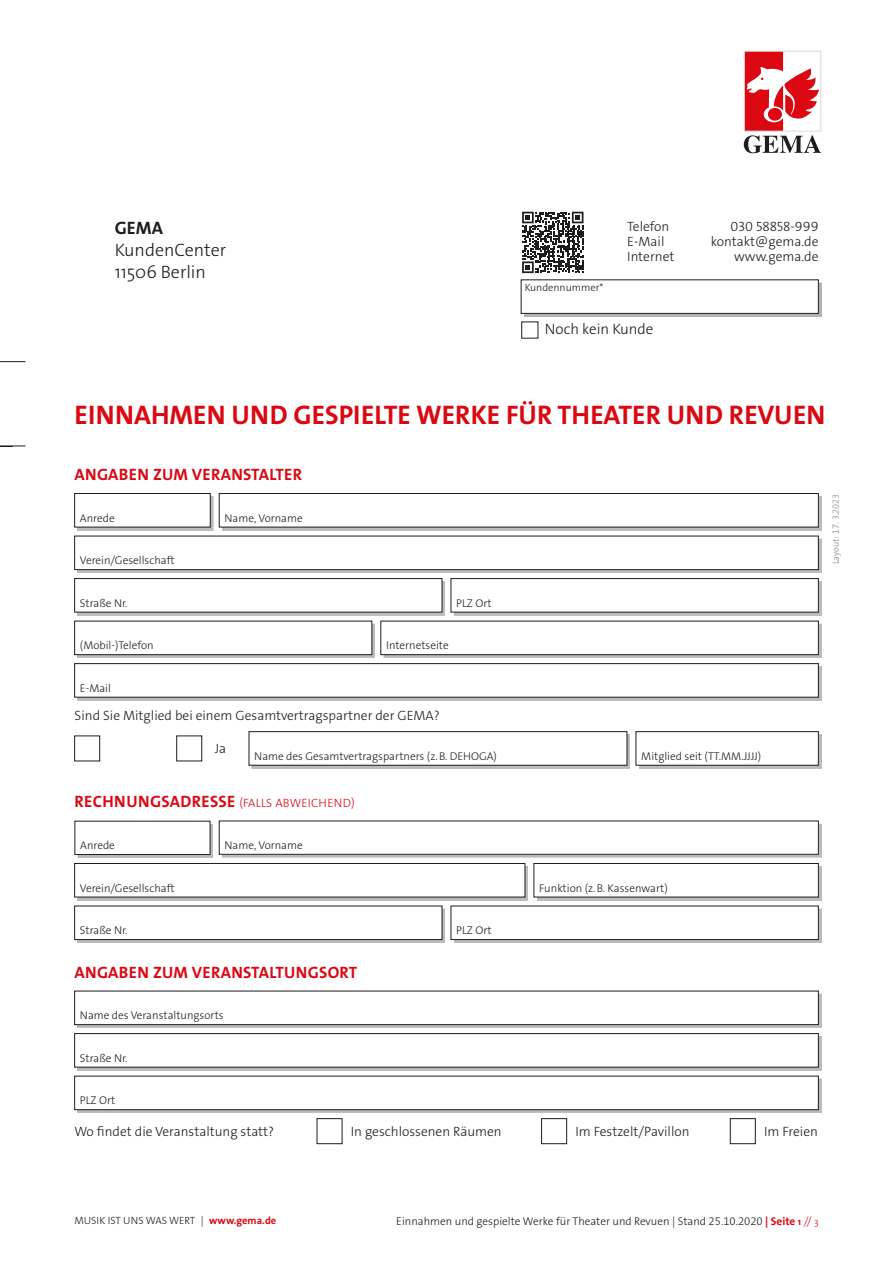
<style>
.page{position:relative;width:893px;height:1263px;background:#fff}
.page>*{position:absolute;margin:0;border:0;box-sizing:border-box;transform-origin:0 0}
.Head_1{font:700 27px "The Sans Os F";color:#db0812}
.t1{font:300 18px/21.6px "The Sans Os F";color:#1d1d1b}
.t2{font:700 18px "The Sans Os F";color:#1d1d1b}
.Head_2{font:700 16.5px "The Sans Os F";letter-spacing:.02em;color:#db0812}
.Absatzformat_1{font:300 15px "The Sans Os F";color:#1d1d1b}
.copy{font:300 13.5px "The Sans Os F";color:#1d1d1b}
.Head_2-2{font:300 12px "The Sans Os F";letter-spacing:.02em;color:#db0812}
.Kastentext{font:300 11.25px "The Sans Os F";color:#1d1d1b}
.t3{font:300 10.5px "The Sans Os F";color:#1d1d1b}
.t4{font:300 9px "The Sans Os F";color:#878787}
.s1{font-weight:700;font-size:16.5px}
.s2{font-weight:700;color:#db0812}
.s3{font-weight:700;font-size:9.75px;color:#db0812}
.s4{color:#db0812}
.s5{font-size:9.75px;color:#db0812}
</style>
<div class="page">
<div style="left:77px;top:994px;width:745px;height:34px;background:#1d1d1b;opacity:.3"></div>
<div style="left:75px;top:991px;width:743px;height:34px;background:#fff"></div>
<div style="left:74px;top:991px;width:745px;height:34px;border:1px solid #1d1d1b"></div>
<div style="left:77px;top:1036px;width:745px;height:34px;background:#1d1d1b;opacity:.3"></div>
<div style="left:75px;top:1033px;width:743px;height:34px;background:#fff"></div>
<div style="left:74px;top:1033px;width:745px;height:34px;border:1px solid #1d1d1b"></div>
<div style="left:77px;top:1079px;width:745px;height:34px;background:#1d1d1b;opacity:.3"></div>
<div style="left:75px;top:1076px;width:743px;height:34px;background:#fff"></div>
<div style="left:74px;top:1076px;width:745px;height:34px;border:1px solid #1d1d1b"></div>
<div style="left:77px;top:624px;width:298px;height:34px;background:#1d1d1b;opacity:.3"></div>
<div style="left:75px;top:621px;width:297px;height:34px;background:#fff"></div>
<div style="left:74px;top:621px;width:298px;height:34px;border:1px solid #1d1d1b"></div>
<div style="left:77px;top:666px;width:745px;height:34px;background:#1d1d1b;opacity:.3"></div>
<div style="left:75px;top:664px;width:743px;height:33px;background:#fff"></div>
<div style="left:74px;top:663px;width:745px;height:34px;border:1px solid #1d1d1b"></div>
<div style="left:383px;top:624px;width:439px;height:34px;background:#1d1d1b;opacity:.3"></div>
<div style="left:381px;top:621px;width:437px;height:34px;background:#fff"></div>
<div style="left:381px;top:621px;width:438px;height:34px;border:1px solid #1d1d1b"></div>
<div style="left:77px;top:496px;width:137px;height:34px;background:#1d1d1b;opacity:.3"></div>
<div style="left:75px;top:493px;width:135px;height:34px;background:#fff"></div>
<div style="left:74px;top:493px;width:136px;height:34px;border:1px solid #1d1d1b"></div>
<div style="left:77px;top:539px;width:745px;height:34px;background:#1d1d1b;opacity:.3"></div>
<div style="left:75px;top:536px;width:743px;height:34px;background:#fff"></div>
<div style="left:74px;top:536px;width:745px;height:34px;border:1px solid #1d1d1b"></div>
<div style="left:77px;top:581px;width:368px;height:34px;background:#1d1d1b;opacity:.3"></div>
<div style="left:75px;top:578px;width:367px;height:34px;background:#fff"></div>
<div style="left:74px;top:578px;width:368px;height:34px;border:1px solid #1d1d1b"></div>
<div style="left:222px;top:496px;width:600px;height:34px;background:#1d1d1b;opacity:.3"></div>
<div style="left:219px;top:493px;width:599px;height:34px;background:#fff"></div>
<div style="left:219px;top:493px;width:600px;height:34px;border:1px solid #1d1d1b"></div>
<div style="left:454px;top:581px;width:368px;height:34px;background:#1d1d1b;opacity:.3"></div>
<div style="left:451px;top:578px;width:367px;height:34px;background:#fff"></div>
<div style="left:451px;top:578px;width:368px;height:34px;border:1px solid #1d1d1b"></div>
<div style="left:78px;top:824px;width:135px;height:34px;background:#1d1d1b;opacity:.3"></div>
<div style="left:75px;top:821px;width:135px;height:33px;background:#fff"></div>
<div style="left:75px;top:821px;width:135px;height:34px;border:1px solid #1d1d1b"></div>
<div style="left:77px;top:866px;width:451px;height:34px;background:#1d1d1b;opacity:.3"></div>
<div style="left:75px;top:863px;width:450px;height:34px;background:#fff"></div>
<div style="left:74px;top:863px;width:451px;height:34px;border:1px solid #1d1d1b"></div>
<div style="left:537px;top:866px;width:285px;height:34px;background:#1d1d1b;opacity:.3"></div>
<div style="left:534px;top:863px;width:284px;height:34px;background:#fff"></div>
<div style="left:534px;top:863px;width:285px;height:34px;border:1px solid #1d1d1b"></div>
<div style="left:77px;top:909px;width:368px;height:34px;background:#1d1d1b;opacity:.3"></div>
<div style="left:75px;top:906px;width:367px;height:33px;background:#fff"></div>
<div style="left:74px;top:906px;width:368px;height:34px;border:1px solid #1d1d1b"></div>
<div style="left:222px;top:824px;width:600px;height:33px;background:#1d1d1b;opacity:.3"></div>
<div style="left:219px;top:821px;width:599px;height:33px;background:#fff"></div>
<div style="left:454px;top:909px;width:368px;height:34px;background:#1d1d1b;opacity:.3"></div>
<div style="left:451px;top:906px;width:367px;height:33px;background:#fff"></div>
<div style="left:451px;top:906px;width:368px;height:34px;border:1px solid #1d1d1b"></div>
<div style="left:252px;top:734px;width:378px;height:34px;background:#1d1d1b;opacity:.3"></div>
<div style="left:249px;top:732px;width:378px;height:33px;background:#fff"></div>
<div style="left:249px;top:731px;width:378px;height:34px;border:1px solid #1d1d1b"></div>
<div style="left:639px;top:734px;width:182px;height:34px;background:#1d1d1b;opacity:.3"></div>
<div style="left:636px;top:732px;width:182px;height:33px;background:#fff"></div>
<div style="left:636px;top:731px;width:183px;height:34px;border:1px solid #1d1d1b"></div>
<div style="left:74px;top:736px;width:26px;height:25px;border:1px solid #1d1d1b"></div>
<div style="left:176px;top:736px;width:26px;height:25px;border:1px solid #1d1d1b"></div>
<div style="left:541px;top:1118px;width:26px;height:26px;border:1px solid #1d1d1b"></div>
<div style="left:317px;top:1118px;width:25px;height:26px;border:1px solid #1d1d1b"></div>
<div style="left:730px;top:1118px;width:26px;height:26px;border:1px solid #1d1d1b"></div>
<svg style="left:522px;top:212px;width:61px;height:61px"></svg>
<div style="left:524px;top:283px;width:298px;height:34px;background:#b2b2b2"></div>
<div style="left:521px;top:280px;width:297px;height:33px;background:#fff"></div>
<div style="left:521px;top:280px;width:298px;height:34px;border:1px solid #1d1d1b"></div>
<svg style="left:0;top:446px;width:26px;height:1px"></svg>
<svg style="left:0;top:361px;width:26px;height:1px"></svg>
<svg style="left:744px;top:53px;width:77px;height:100px"></svg>
<div style="left:744px;top:51px;width:77px;height:80px;border:1px solid #dadada"></div>
<h2 class="t2" style="left:115px;top:217px;width:50px">GEMA</h2>
<h2 class="t1" style="left:115px;top:239px;width:113px">KundenCenter<br>11506 Berlin</h2>
<p class="t3" style="left:525px;top:281px;width:80px">Kundennummer*</p>
<p class="copy" style="left:627px;top:218px;width:44px">Telefon</p>
<p class="copy" style="left:731px;top:218px;width:89px">030 58858-999</p>
<p class="copy" style="left:627px;top:233px;width:39px">E-Mail</p>
<p class="copy" style="left:711px;top:233px;width:109px">kontakt@gema.de</p>
<p class="copy" style="left:627px;top:248px;width:49px">Internet</p>
<p class="copy" style="left:734px;top:248px;width:86px">www.gema.de</p>
<p class="Absatzformat_1" style="left:545px;top:319px;width:110px">Noch kein Kunde</p>
<p class="Head_1" style="left:75px;top:397px;width:752px">EINNAHMEN UND GESPIELTE WERKE FÜR THEATER UND REVUEN</p>
<p class="Head_2" style="left:75px;top:464px;width:229px">ANGABEN ZUM VERANSTALTER</p>
<p class="Kastentext" style="left:80px;top:511px;width:36px">Anrede</p>
<p class="Kastentext" style="left:80px;top:553px;width:96px">Verein/Gesellschaft</p>
<p class="Kastentext" style="left:80px;top:596px;width:49px">Straße Nr.</p>
<p class="Kastentext" style="left:225px;top:511px;width:80px">Name, Vorname</p>
<p class="Kastentext" style="left:456px;top:596px;width:37px">PLZ Ort</p>
<p class="Kastentext" style="left:80px;top:638px;width:75px">(Mobil-)Telefon</p>
<p class="Kastentext" style="left:80px;top:681px;width:33px">E-Mail</p>
<p class="Kastentext" style="left:386px;top:638px;width:64px">Internetseite</p>
<p class="copy" style="left:75px;top:707px;width:366px">Sind Sie Mitglied bei einem Gesamtvertragspartner der GEMA?</p>
<p class="copy" style="left:215px;top:740px;width:13px">Ja</p>
<p class="Kastentext" style="left:254px;top:749px;width:244px">Name des Gesamtvertragspartners (z.B. DEHOGA)</p>
<p class="Kastentext" style="left:641px;top:749px;width:121px">Mitglied seit (TT.MM.JJJJ)</p>
<p class="Head_2-2" style="left:75px;top:796px;width:282px"><span class="s1">RECHNUNGSADRESSE</span> (FALLS ABWEICHEND)</p>
<p class="Kastentext" style="left:80px;top:838px;width:36px">Anrede</p>
<p class="Kastentext" style="left:80px;top:881px;width:96px">Verein/Gesellschaft</p>
<p class="Kastentext" style="left:539px;top:881px;width:130px">Funktion (z.B. Kassenwart)</p>
<p class="Kastentext" style="left:80px;top:923px;width:49px">Straße Nr.</p>
<p class="Kastentext" style="left:225px;top:838px;width:80px">Name, Vorname</p>
<p class="Kastentext" style="left:456px;top:923px;width:37px">PLZ Ort</p>
<p class="Head_2" style="left:75px;top:961px;width:284px">ANGABEN ZUM VERANSTALTUNGSORT</p>
<p class="Kastentext" style="left:80px;top:1008px;width:145px">Name des Veranstaltungsorts</p>
<p class="Kastentext" style="left:80px;top:1051px;width:49px">Straße Nr.</p>
<p class="Kastentext" style="left:80px;top:1093px;width:37px">PLZ Ort</p>
<p class="copy" style="left:74px;top:1123px;width:201px">Wo findet die Veranstaltung statt?</p>
<p class="copy" style="left:351px;top:1123px;width:152px">In geschlossenen Räumen</p>
<p class="copy" style="left:575px;top:1123px;width:116px">Im Festzelt/Pavillon</p>
<p class="copy" style="left:764px;top:1123px;width:55px">Im Freien</p>
<p class="t4" style="left:830px;top:564px;width:72px;rotate:-90deg">Layout: 17. 3.2023</p>
<p class="t3" style="left:74px;top:1214px;width:203px">MUSIK IST UNS WAS WERT | <span class="s2">www.gema.de</span></p>
<p class="Kastentext" style="left:396px;top:1213px;width:424px">Einnahmen und gespielte Werke für Theater und Revuen | Stand 25.10.2020 <span class="s2">| Seite</span> <span class="s3">1</span> <span class="s4">//</span> <span class="s5">3</span></p>
</div>
